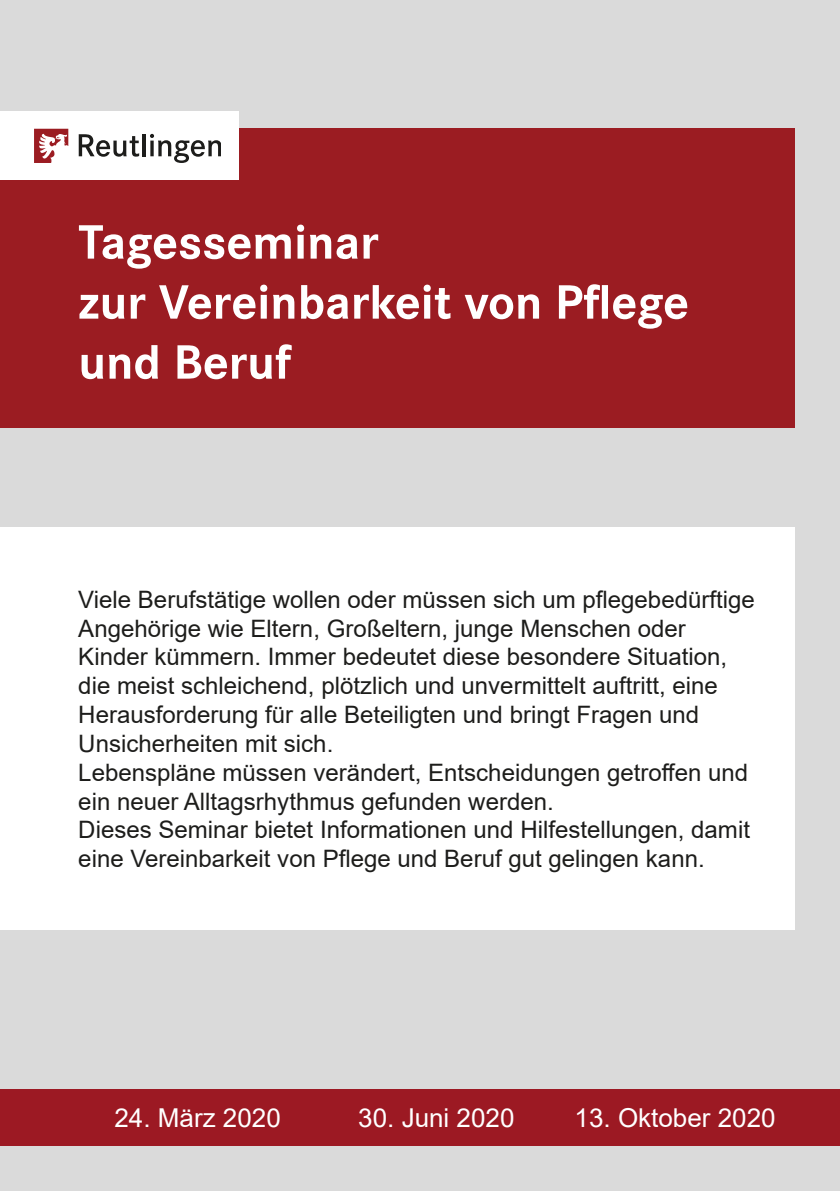
<style>
.page{position:relative;width:840px;height:1191px;background:#fff}
.page>*{position:absolute;margin:0;border:0;box-sizing:border-box;transform-origin:0 0}
.t1{font:700 50px/60px "Corporate S";color:#fff}
.t2{font:26px "Arial";color:#fff}
.t3{font:24px/28.8px "Arial";color:#1d1d1b}
</style>
<div class="page">
<div style="left:0;top:0;width:839px;height:1191px;background:#dadada"></div>
<div style="left:0;top:129px;width:794px;height:299px;background:#9b1c22"></div>
<div style="left:0;top:112px;width:238px;height:68px;background:#fff"></div>
<svg style="left:79px;top:134px;width:60px;height:23px"></svg>
<hr style="left:142px;top:134px;width:4px;height:22px;background:#1d1d1b">
<svg style="left:150px;top:134px;width:70px;height:29px"></svg>
<svg style="left:34px;top:129px;width:34px;height:34px"></svg>
<div style="left:0;top:527px;width:794px;height:403px;background:#fff"></div>
<div style="left:0;top:1089px;width:839px;height:56px;background:#9c1923"></div>
<h1 class="t1" style="left:78px;top:210px;width:611px">Tagesseminar<br>zur Vereinbarkeit von Pflege und Beruf</h1>
<p class="t3" style="left:78px;top:585px;width:677px">Viele Berufstätige wollen oder müssen sich um pflegebedürftige Angehörige wie Eltern, Großeltern, junge Menschen oder Kinder kümmern. Immer bedeutet diese besondere Situation, die meist schleichend, plötzlich und unvermittelt auftritt, eine Herausforderung für alle Beteiligten und bringt Fragen und Unsicherheiten mit sich.<br>Lebenspläne müssen verändert, Entscheidungen getroffen und ein neuer Alltagsrhythmus gefunden werden.<br>Dieses Seminar bietet Informationen und Hilfestellungen, damit eine Vereinbarkeit von Pflege und Beruf gut gelingen kann.</p>
<p class="t2" style="left:114px;top:1099px;width:168px">24. März 2020</p>
<p class="t2" style="left:358px;top:1099px;width:158px">30. Juni 2020</p>
<p class="t2" style="left:574px;top:1099px;width:202px">13. Oktober 2020</p>
</div>
